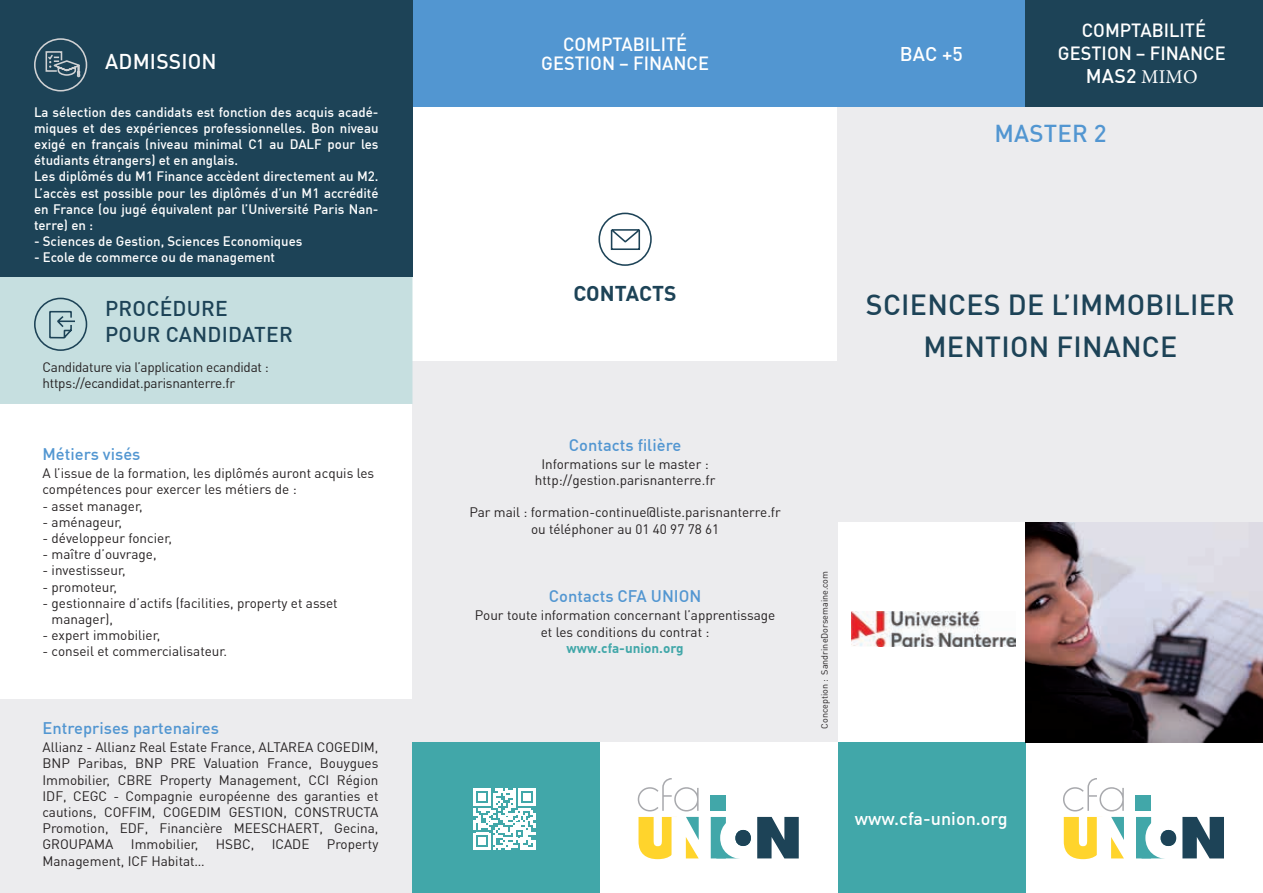
<style>
.page{position:relative;width:1263px;height:893px;background:#fff}
.page>*{position:absolute;margin:0;border:0;box-sizing:border-box;transform-origin:0 0}
.t1{font:500 28.5px/41.5px "DIN Pro";letter-spacing:.01em;color:#1d4357;text-align:center}
.t2{font:500 24px "DIN Pro";letter-spacing:.01em;color:#5296d1}
.t3{font:500 21px/25.2px "DIN Pro";letter-spacing:.01em;color:#1d4357}
.t4{font:500 21px "DIN Pro";letter-spacing:.01em;color:#fff}
.t5{font:700 21px "DIN Pro";color:#1d4357}
.t6{font:500 19.5px "DIN Pro";letter-spacing:.01em;color:#fff}
.t7{font:500 18.75px/23.4px "DIN Pro";color:#fff;text-align:center}
.t8{font:500 18px "DIN Pro";color:#fff}
.t9{font:500 16.5px "DIN Pro";color:#5296d1}
.t10{font:13.5px/16.2px "DIN Pro";color:#231f20;text-align:center}
.t11{font:500 13.5px/16.2px "DIN Pro";color:#fff}
.t12{font:13.5px/16.2px "DIN Pro";letter-spacing:-.02em;color:#231f20}
.t13{font:700 13.5px "DIN Pro";color:#41a7a9}
.t14{font:9px "DIN Pro";color:#231f20}
.s1{font-family:"Minion Pro";font-weight:400}
</style>
<div class="page">
<div style="left:412px;top:361px;width:426px;height:381px;background:#ececee"></div>
<div style="left:838px;top:107px;width:425px;height:415px;background:#ececee"></div>
<div style="left:838px;top:742px;width:187px;height:151px;background:#41a7a9"></div>
<div style="left:0;top:699px;width:412px;height:194px;background:#ececee"></div>
<div style="left:413px;top:742px;width:187px;height:151px;background:#41a7a9"></div>
<div style="left:598px;top:213px;width:54px;height:53px;border:2px solid #1d4357;border-radius:50%"></div>
<svg style="left:610px;top:230px;width:31px;height:14px"></svg>
<div style="left:611px;top:229px;width:29px;height:21px;border:2px solid #1d4357"></div>
<svg style="left:473px;top:788px;width:62px;height:62px"></svg>
<div style="left:1025px;top:0;width:238px;height:106px;background:#1d4357"></div>
<div style="left:412px;top:0;width:426px;height:106px;background:#5296d1"></div>
<img style="left:1025px;top:522px;width:238px;height:220px">
<div style="left:838px;top:0;width:187px;height:106px;background:#5296d1"></div>
<svg style="left:1063px;top:778px;width:161px;height:81px"></svg>
<svg style="left:638px;top:778px;width:161px;height:81px"></svg>
<div style="left:0;top:276px;width:412px;height:128px;background:#c6dfe0"></div>
<div style="left:0;top:0;width:412px;height:276px;background:#1d4357"></div>
<svg style="left:34px;top:38px;width:54px;height:54px"></svg>
<div style="left:34px;top:298px;width:53px;height:53px;border:2px solid #1d4357;border-radius:50%"></div>
<svg style="left:48px;top:310px;width:29px;height:30px"></svg>
<img style="left:851px;top:611px;width:164px;height:36px">
<h3 class="t4" style="left:105px;top:48px;width:113px">ADMISSION</h3>
<p class="t11" style="left:34px;top:103px;width:346px">La sélection des candidats est fonction des acquis acadé&shy;miques et des expériences professionnelles. Bon niveau exigé en français (niveau minimal C1 au DALF pour les étudiants étrangers) et en anglais.<br>Les diplômés du M1 Finance accèdent directement au M2.<br>L’accès est possible pour les diplômés d’un M1 accrédité en France (ou jugé équivalent par l’Université Paris Nan&shy;terre) en :</p>
<p class="t11" style="left:34px;top:233px;width:270px">- Sciences de Gestion, Sciences Economiques</p>
<p class="t11" style="left:34px;top:249px;width:242px">- Ecole de commerce ou de management</p>
<h3 class="t3" style="left:105px;top:296px;width:189px">PROCÉDURE<br>POUR CANDIDATER</h3>
<p class="t12" style="left:43px;top:359px;width:228px">Candidature via l’application ecandidat : https://ecandidat.parisnanterre.fr</p>
<p class="t9" style="left:43px;top:443px;width:99px">Métiers visés</p>
<p class="t10" style="left:43px;top:465px;width:333px;text-align:left">A l’issue de la formation, les diplômés auront acquis les compétences pour exercer les métiers de :</p>
<p class="t10" style="left:43px;top:497px;width:102px">- asset manager,</p>
<p class="t10" style="left:43px;top:513px;width:81px">- aménageur,</p>
<p class="t10" style="left:43px;top:530px;width:131px">- développeur foncier,</p>
<p class="t10" style="left:43px;top:546px;width:116px">- maître d’ouvrage,</p>
<p class="t10" style="left:43px;top:562px;width:85px">- investisseur,</p>
<p class="t10" style="left:43px;top:578px;width:76px">- promoteur,</p>
<p class="t10" style="left:52px;top:594px;width:288px;text-align:left;text-indent:-9px">- gestionnaire d’actifs (facilities, property et asset manager),</p>
<p class="t10" style="left:43px;top:627px;width:119px">- expert immobilier,</p>
<p class="t10" style="left:43px;top:643px;width:186px">- conseil et commercialisateur.</p>
<p class="t9" style="left:43px;top:717px;width:178px">Entreprises partenaires</p>
<p class="t10" style="left:43px;top:739px;width:337px;text-align:justify">Allianz - Allianz Real Estate France, ALTAREA COGEDIM, BNP Paribas, BNP PRE Valuation France, Bouygues Immobilier, CBRE Property Management, CCI Région IDF, CEGC - Compagnie européenne des garanties et cautions, COFFIM, COGEDIM GESTION, CONSTRUCTA Promotion, EDF, Financière MEESCHAERT, Gecina, GROUPAMA</p>
<p class="t10" style="left:131px;top:836px;width:69px">Immobilier,</p>
<p class="t10" style="left:216px;top:836px;width:40px">HSBC,</p>
<p class="t10" style="left:272px;top:836px;width:39px">ICADE</p>
<p class="t10" style="left:327px;top:836px;width:53px">Property</p>
<p class="t10" style="left:43px;top:852px;width:164px">Management, ICF Habitat…</p>
<h3 class="t7" style="left:541px;top:33px;width:169px;line-height:19.5px">COMPTABILITÉ<br>GESTION – FINANCE</h3>
<h3 class="t6" style="left:900px;top:41px;width:65px">BAC +5</h3>
<h3 class="t7" style="left:1058px;top:17px;width:169px">COMPTABILITÉ<br>GESTION – FINANCE</h3>
<h3 class="t6" style="left:1086px;top:64px;width:113px">MAS2 <span class="s1">MIMO</span></h3>
<h2 class="t2" style="left:994px;top:118px;width:114px">MASTER 2</h2>
<h3 class="t5" style="left:573px;top:280px;width:105px">CONTACTS</h3>
<p class="t9" style="left:569px;top:434px;width:114px">Contacts filière</p>
<p class="t10" style="left:535px;top:456px;width:182px">Informations sur le master : http://gestion.parisnanterre.fr</p>
<p class="t10" style="left:469px;top:504px;width:313px">Par mail : formation-continue@liste.parisnanterre.fr ou téléphoner au 01 40 97 78 61</p>
<p class="t9" style="left:549px;top:586px;width:154px">Contacts CFA UNION</p>
<p class="t10" style="left:475px;top:607px;width:302px">Pour toute information concernant l’apprentissage et les conditions du contrat :</p>
<p class="t13" style="left:567px;top:639px;width:119px">www.cfa-union.org</p>
<h1 class="t1" style="left:866px;top:283px;width:370px">SCIENCES DE L’IMMOBILIER<br>MENTION FINANCE</h1>
<p class="t14" style="left:819px;top:729px;width:159px;rotate:-90deg">Conception : SandrineDorsemaine.com</p>
<h3 class="t8" style="left:855px;top:807px;width:154px">www.cfa-union.org</h3>
</div>
